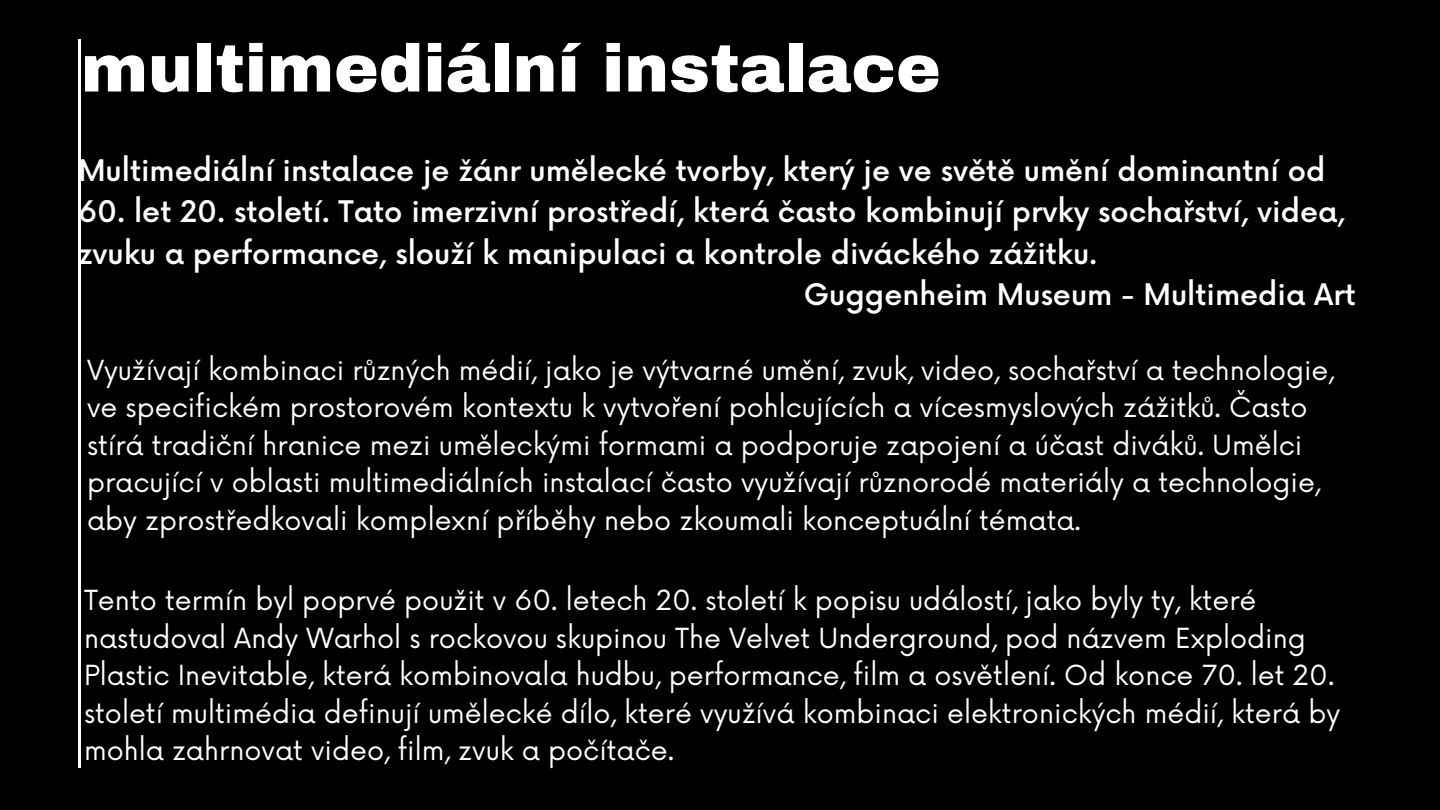
<style>
.page{position:relative;width:1440px;height:810px;background:#000}
.page>*{position:absolute;margin:0;border:0;box-sizing:border-box;transform-origin:0 0}
.t1{font:900 67px "Archivo";color:#fff}
.t2{font:500 29px/41.2px "Now";color:#fff}
.t3{font:27px/37.5px "Now";color:#fff}
</style>
<div class="page">
<hr style="left:78px;top:39px;width:3px;height:729px;background:#fff">
<p class="t1" style="left:81px;top:33px;width:861px">multimediální instalace</p>
<p class="t2" style="left:78px;top:152px;width:1249px">Multimediální instalace je žánr umělecké tvorby, který je ve světě umění dominantní od</p>
<p class="t2" style="left:78px;top:193px;width:1269px">60. let 20. století. Tato imerzivní prostředí, která často kombinují prvky sochařství, videa, zvuku a performance, slouží k manipulaci a kontrole diváckého zážitku.</p>
<p class="t2" style="left:804px;top:275px;width:554px">Guggenheim Museum - Multimedia Art</p>
<p class="t3" style="left:87px;top:353px;width:1249px">Využívají kombinaci různých médií, jako je výtvarné umění, zvuk, video, sochařství a technologie, ve specifickém prostorovém kontextu k vytvoření pohlcujících a vícesmyslových zážitků. Často stírá tradiční hranice mezi uměleckými formami a podporuje zapojení a účast diváků. Umělci pracující v oblasti multimediálních instalací často využívají různorodé materiály a technologie, aby zprostředkovali komplexní příběhy nebo zkoumali konceptuální témata.</p>
<p class="t3" style="left:84px;top:583px;width:1258px">Tento termín byl poprvé použit v 60. letech 20. století k popisu událostí, jako byly ty, které nastudoval Andy Warhol s rockovou skupinou The Velvet Underground, pod názvem Exploding Plastic Inevitable, která kombinovala hudbu, performance, film a osvětlení. Od konce 70. let 20. století multimédia definují umělecké dílo, které využívá kombinaci elektronických médií, která by mohla zahrnovat video, film, zvuk a počítače.</p>
</div>
